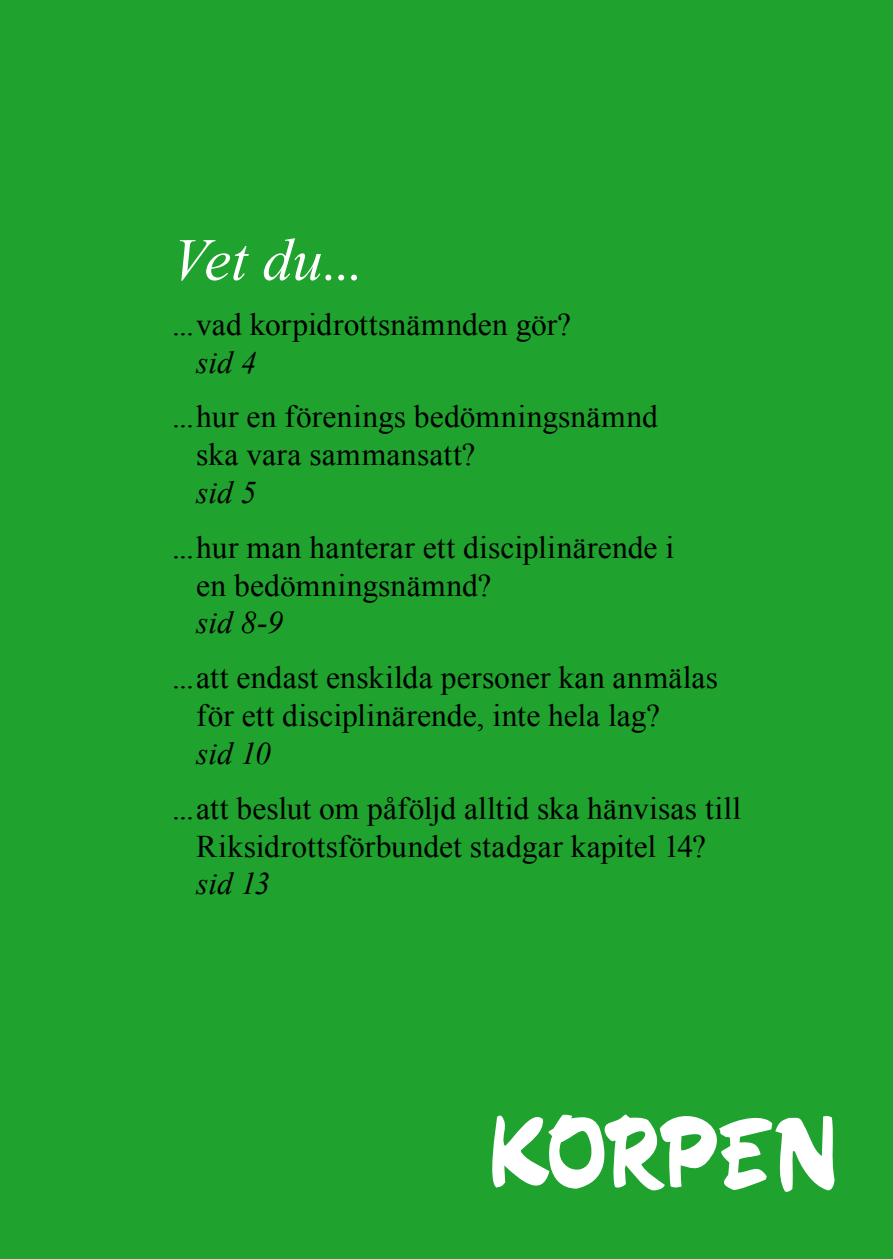
<style>
.page{position:relative;width:893px;height:1259px;background:#1fa22e}
.page>*{position:absolute;margin:0;border:0;box-sizing:border-box;transform-origin:0 0}
.t1{font:italic 60px "Times New Roman";color:#fff}
.t2{font:31.5px/37.8px "Times New Roman";letter-spacing:.005em;color:#000}
.t3{font:italic 31.5px "Times New Roman";letter-spacing:-.005em;color:#000}
</style>
<div class="page">
<svg style="left:492px;top:1114px;width:342px;height:78px"></svg>
<h1 class="t1" style="left:172px;top:218px;width:193px">Vet du...</h1>
<p class="t2" style="left:172px;top:305px;width:400px">...vad korpidrottsnämnden gör?</p>
<p class="t3" style="left:196px;top:340px;width:62px">sid 4</p>
<p class="t2" style="left:196px;top:397px;width:463px;text-indent:-24px">...hur en förenings bedömningsnämnd ska vara sammansatt?</p>
<p class="t3" style="left:196px;top:471px;width:62px">sid 5</p>
<p class="t2" style="left:196px;top:528px;width:479px;text-indent:-24px">...hur man hanterar ett disciplinärende i en bedömningsnämnd?</p>
<p class="t3" style="left:196px;top:601px;width:89px">sid 8-9</p>
<p class="t2" style="left:196px;top:658px;width:523px;text-indent:-24px">...att endast enskilda personer kan anmälas för ett disciplinärende, inte hela lag?</p>
<p class="t3" style="left:196px;top:731px;width:76px">sid 10</p>
<p class="t2" style="left:172px;top:788px;width:570px;text-align:center">...att beslut om påföljd alltid ska hänvisas till<br>Riksidrottsförbundet stadgar kapitel 14?</p>
<p class="t3" style="left:196px;top:862px;width:75px">sid 13</p>
</div>
